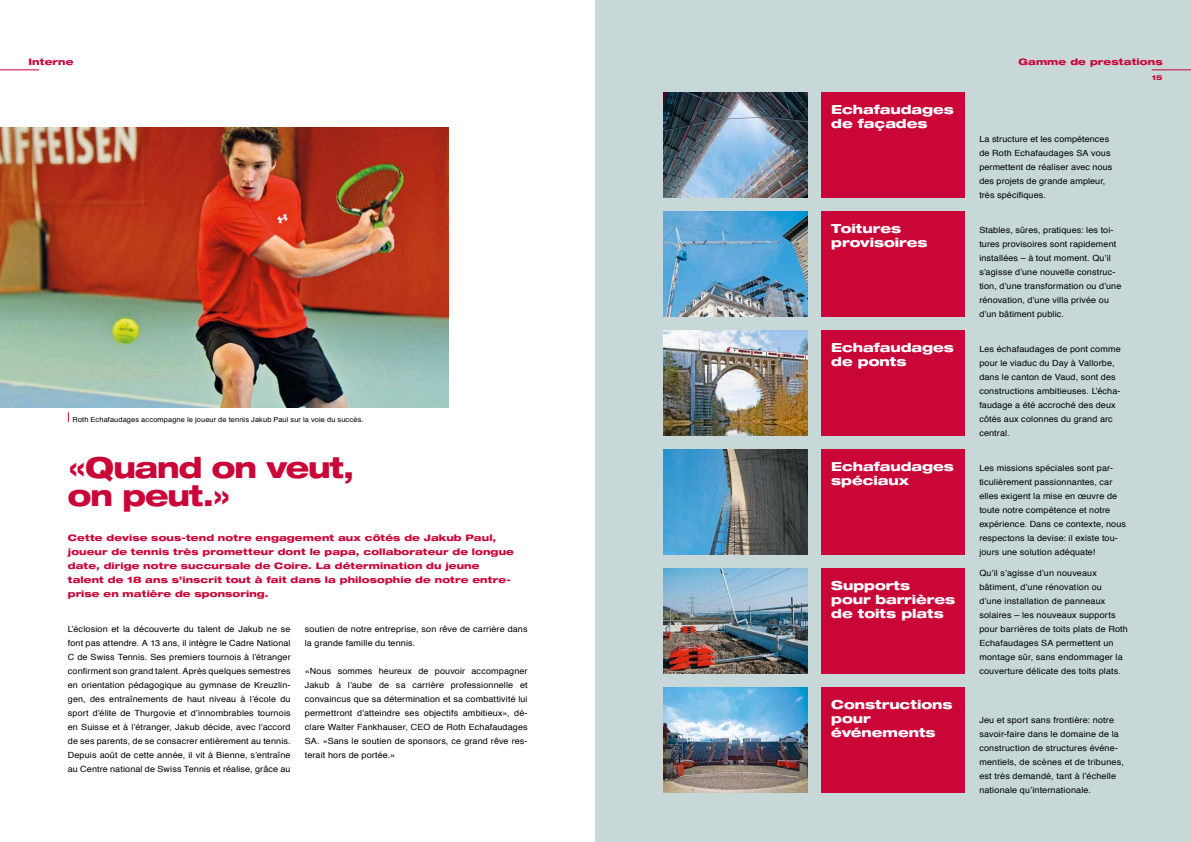
<style>
.page{position:relative;width:1191px;height:842px;background:#fff}
.page>*{position:absolute;margin:0;border:0;box-sizing:border-box;transform-origin:0 0}
.t1{font:800 expanded 29px/28px "Helvetica Neue";letter-spacing:-.035em;color:#ca0538}
.t2{font:800 expanded 12.5px/14px "Helvetica Neue";letter-spacing:-.005em;color:#fff;scale:1.06 1}
.t3{font:800 expanded 9px/14px "Helvetica Neue";letter-spacing:.015em;color:#ca0538;scale:1.06 1}
.t4{font:8.5px/14px "Helvetica";letter-spacing:.015em;color:#000;scale:1.06 1}
.t5{font:7px "Helvetica";letter-spacing:.015em;color:#000;scale:1.06 1}
.t6{font:800 expanded 6.8px "Helvetica Neue";color:#ca0538;scale:1.06 1}
</style>
<div class="page">
<div style="left:595px;top:0;width:596px;height:842px;background:#c8d7d7"></div>
<hr style="left:1151px;top:69px;width:40px;height:1px;background:#ca0538">
<img style="left:663px;top:93px;width:144px;height:105px">
<img style="left:663px;top:212px;width:144px;height:105px">
<img style="left:663px;top:331px;width:144px;height:105px">
<img style="left:663px;top:450px;width:144px;height:105px">
<img style="left:663px;top:688px;width:144px;height:105px">
<img style="left:663px;top:569px;width:144px;height:105px">
<hr style="left:0;top:69px;width:39px;height:1px;background:#ca0538">
<img style="left:0;top:128px;width:448px;height:280px">
<div style="left:821px;top:93px;width:144px;height:105px;background:#ca0538"></div>
<div style="left:821px;top:331px;width:144px;height:105px;background:#ca0538"></div>
<div style="left:821px;top:212px;width:144px;height:105px;background:#ca0538"></div>
<div style="left:821px;top:450px;width:144px;height:105px;background:#ca0538"></div>
<div style="left:821px;top:688px;width:144px;height:105px;background:#ca0538"></div>
<div style="left:821px;top:569px;width:144px;height:105px;background:#ca0538"></div>
<p class="t3" style="left:28px;top:54px;width:44px">Interne</p>
<p class="t5" style="left:73px;top:415px;width:276px">Roth Echafaudages accompagne le joueur de tennis Jakub Paul sur la voie du succès.</p>
<h1 class="t1" style="left:68px;top:452px;width:288px">«Quand on veut, on peut.»</h1>
<p class="t3" style="left:68px;top:530px;width:422px">Cette devise sous-tend notre engagement aux côtés de Jakub Paul, joueur de tennis très prometteur dont le papa, collaborateur de longue date, dirige notre succursale de Coire. La détermination du jeune talent de 18 ans s’inscrit tout à fait dans la philosophie de notre entre&shy;prise en matière de sponsoring.</p>
<p class="t4" style="left:68px;top:621px;width:212px;text-align:justify">L’éclosion et la découverte du talent de Jakub ne se font pas attendre. A 13 ans, il intègre le Cadre National C de Swiss Tennis. Ses premiers tournois à l’étranger confirment son grand talent. Après quelques semestres en orientation pédagogique au gymnase de Kreuzlin&shy;gen, des entraînements de haut niveau à l’école du sport d’élite de Thurgovie et d’innombrables tournois en Suisse et à l’étranger, Jakub décide, avec l’accord de ses parents, de se consacrer entièrement au tennis.<br>Depuis août de cette année, il vit à Bienne, s’entraîne au Centre national de Swiss Tennis et réalise, grâce au</p>
<p class="t4" style="left:305px;top:621px;width:212px">soutien de notre entreprise, son rêve de carrière dans la grande famille du tennis.</p>
<p class="t4" style="left:305px;top:663px;width:212px;text-align:justify">«Nous sommes heureux de pouvoir accompagner Jakub à l’aube de sa carrière professionnelle et convaincus que sa détermination et sa combattivité lui permettront d’atteindre ses objectifs ambitieux», dé&shy;clare Walter Fankhauser, CEO de Roth Echafaudages SA. «Sans le soutien de sponsors, ce grand rêve res&shy;terait hors de portée.»</p>
<h2 class="t2" style="left:831px;top:102px;width:117px">Echafaudages de façades</h2>
<h2 class="t2" style="left:831px;top:221px;width:92px">Toitures provisoires</h2>
<h2 class="t2" style="left:831px;top:340px;width:117px">Echafaudages de ponts</h2>
<h2 class="t2" style="left:831px;top:459px;width:117px">Echafaudages spéciaux</h2>
<h2 class="t2" style="left:831px;top:578px;width:118px">Supports<br>pour barrières de toits plats</h2>
<h2 class="t2" style="left:831px;top:697px;width:116px">Constructions pour événements</h2>
<p class="t3" style="left:1018px;top:54px;width:137px">Gamme de prestations</p>
<p class="t4" style="left:979px;top:131px;width:127px">La structure et les compétences de Roth Echafaudages SA vous permettent de réaliser avec nous des projets de grande ampleur, très spécifiques.</p>
<p class="t4" style="left:979px;top:222px;width:136px">Stables, sûres, pratiques: les toi&shy;tures provisoires sont rapidement installées – à tout moment. Qu’il s’agisse d’une nouvelle construc&shy;tion, d’une transformation ou d’une rénovation, d’une villa privée ou d’un bâtiment public.</p>
<p class="t4" style="left:979px;top:341px;width:135px">Les échafaudages de pont comme pour le viaduc du Day à Vallorbe, dans le canton de Vaud, sont des constructions ambitieuses. L’écha&shy;faudage a été accroché des deux côtés aux colonnes du grand arc central.</p>
<p class="t4" style="left:979px;top:460px;width:140px">Les missions spéciales sont par&shy;ticulièrement passionnantes, car elles exigent la mise en œuvre de toute notre compétence et notre expérience. Dans ce contexte, nous respectons la devise: il existe tou&shy;jours une solution adéquate!</p>
<p class="t4" style="left:979px;top:565px;width:142px">Qu’il s’agisse d’un nouveaux bâtiment, d’une rénovation ou<br>d’une installation de panneaux solaires – les nouveaux supports pour barrières de toits plats de Roth<br>Echafaudages SA permettent un montage sûr, sans endommager la couverture délicate des toits plats.</p>
<p class="t4" style="left:979px;top:712px;width:138px">Jeu et sport sans frontière: notre savoir-faire dans le domaine de la construction de structures événe&shy;mentiels, de scènes et de tribunes, est très demandé, tant à l’échelle nationale qu’internationale.</p>
<p class="t6" style="left:1151px;top:73px;width:12px">15</p>
</div>
